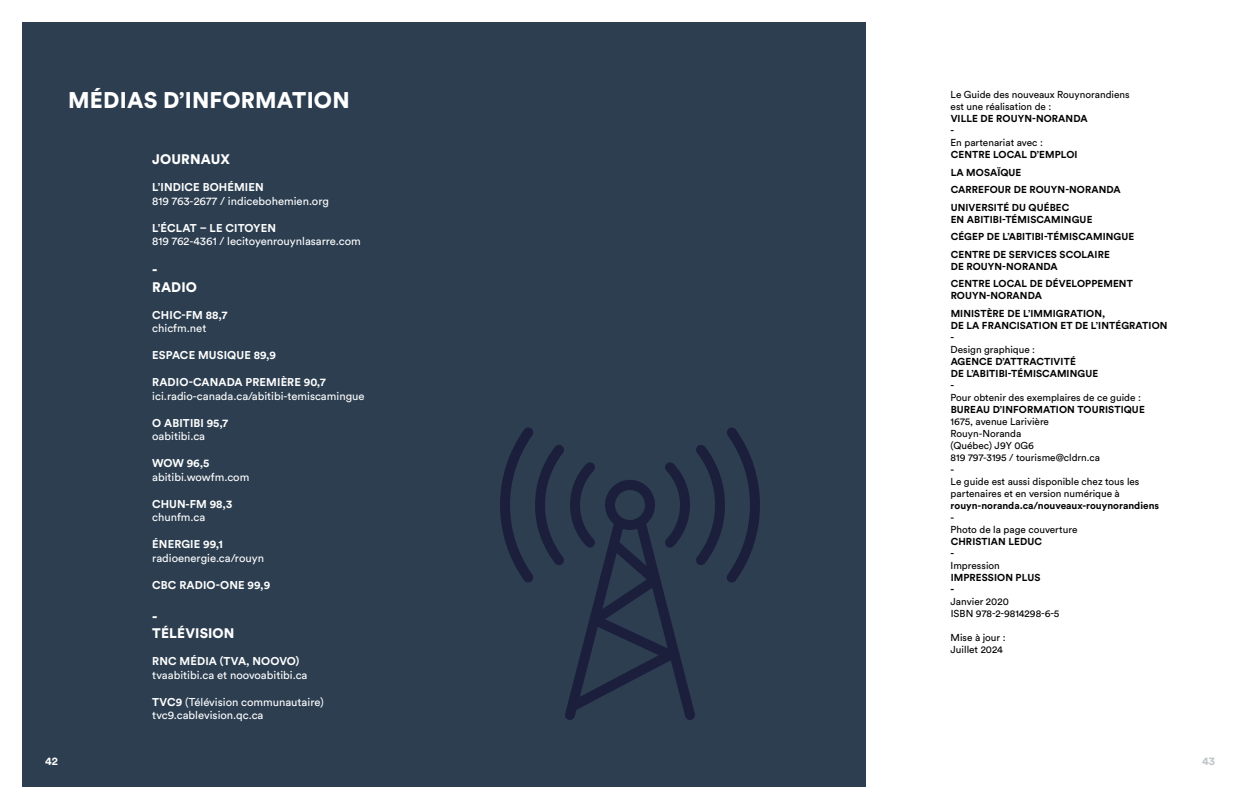
<style>
.page{position:relative;width:1260px;height:810px;background:#fff}
.page>*{position:absolute;margin:0;border:0;box-sizing:border-box;transform-origin:0 0}
.t1{font:900 22.5px "Circular Std";letter-spacing:.01em;color:#fff}
.t2{font:900 13.75px/16.5px "Circular Std";letter-spacing:.01em;color:#fff}
.t3{font:11.25px/13.5px "Circular Std";color:#fff}
.t4{font:700 11.25px "Circular Std";letter-spacing:.01em;color:#fff}
.t5{font:700 11.25px "Circular Std";color:#bec4c8}
.t6{font:700 10px/17.5px "Circular Std";letter-spacing:.01em;color:#000}
.t7{font:10px/12px "Circular Std";color:#000}
.t8{font:500 10px "Circular Std";color:#000}
.s1{font-weight:700}
</style>
<div class="page">
<div style="left:22px;top:22px;width:844px;height:766px;background:#2c3e50"></div>
<svg style="left:500px;top:427px;width:260px;height:293px"></svg>
<h1 class="t1" style="left:68px;top:85px;width:283px">MÉDIAS D’INFORMATION</h1>
<p class="t4" style="left:45px;top:754px;width:14px">42</p>
<h2 class="t2" style="left:152px;top:151px;width:79px">JOURNAUX</h2>
<p class="t4" style="left:152px;top:180px;width:113px">L’INDICE BOHÉMIEN</p>
<p class="t3" style="left:152px;top:194px;width:178px">819 763-2677 / indicebohemien.org</p>
<p class="t4" style="left:152px;top:220px;width:125px">L’ÉCLAT – LE CITOYEN</p>
<p class="t3" style="left:152px;top:234px;width:210px">819 762-4361 / lecitoyenrouynlasarre.com</p>
<h2 class="t2" style="left:152px;top:262px;width:46px">-<br>RADIO</h2>
<p class="t4" style="left:152px;top:307px;width:77px">CHIC-FM 88,7</p>
<p class="t3" style="left:152px;top:321px;width:56px">chicfm.net</p>
<p class="t4" style="left:152px;top:348px;width:125px">ESPACE MUSIQUE 89,9</p>
<p class="t4" style="left:152px;top:375px;width:175px">RADIO-CANADA PREMIÈRE 90,7</p>
<p class="t3" style="left:152px;top:389px;width:214px">ici.radio-canada.ca/abitibi-temiscamingue</p>
<p class="t4" style="left:152px;top:415px;width:77px">O ABITIBI 95,7</p>
<p class="t3" style="left:152px;top:429px;width:54px">oabitibi.ca</p>
<p class="t4" style="left:152px;top:456px;width:59px">WOW 96,5</p>
<p class="t3" style="left:152px;top:470px;width:99px">abitibi.wowfm.com</p>
<p class="t4" style="left:152px;top:496px;width:82px">CHUN-FM 98,3</p>
<p class="t3" style="left:152px;top:510px;width:55px">chunfm.ca</p>
<p class="t4" style="left:152px;top:537px;width:72px">ÉNERGIE 99,1</p>
<p class="t3" style="left:152px;top:551px;width:113px">radioenergie.ca/rouyn</p>
<p class="t4" style="left:152px;top:577px;width:119px">CBC RADIO-ONE 99,9</p>
<h2 class="t2" style="left:152px;top:608px;width:84px">-<br>TÉLÉVISION</h2>
<p class="t4" style="left:152px;top:654px;width:149px">RNC MÉDIA (TVA, NOOVO)</p>
<p class="t3" style="left:152px;top:668px;width:157px">tvaabitibi.ca et noovoabitibi.ca</p>
<p class="t3" style="left:152px;top:695px;width:173px"><span class="s1">TVC9</span> (Télévision communautaire) tvc9.cablevision.qc.ca</p>
<p class="t7" style="left:951px;top:88px;width:181px">Le Guide des nouveaux Rouynorandiens est une réalisation de :</p>
<p class="t6" style="left:951px;top:110px;width:138px">VILLE DE ROUYN-NORANDA</p>
<p class="t8" style="left:951px;top:124px;width:5px">-</p>
<p class="t7" style="left:951px;top:136px;width:94px">En partenariat avec :</p>
<p class="t6" style="left:951px;top:146px;width:172px">CENTRE LOCAL D’EMPLOI<br>LA MOSAÏQUE<br>CARREFOUR DE ROUYN-NORANDA<br>UNIVERSITÉ DU QUÉBEC</p>
<p class="t6" style="left:951px;top:210px;width:185px">EN ABITIBI-TÉMISCAMINGUE<br>CÉGEP DE L’ABITIBI-TÉMISCAMINGUE<br>CENTRE DE SERVICES SCOLAIRE</p>
<p class="t6" style="left:951px;top:257px;width:184px">DE ROUYN-NORANDA<br>CENTRE LOCAL DE DÉVELOPPEMENT</p>
<p class="t6" style="left:951px;top:287px;width:156px">ROUYN-NORANDA<br>MINISTÈRE DE L’IMMIGRATION,</p>
<p class="t6" style="left:951px;top:316px;width:218px">DE LA FRANCISATION ET DE L’INTÉGRATION</p>
<p class="t8" style="left:951px;top:331px;width:5px">-</p>
<p class="t7" style="left:951px;top:343px;width:86px">Design graphique :</p>
<p class="t6" style="left:951px;top:355px;width:149px;line-height:12px">AGENCE D’ATTRACTIVITÉ<br>DE L’ABITIBI-TÉMISCAMINGUE</p>
<p class="t8" style="left:951px;top:379px;width:5px">-</p>
<p class="t7" style="left:951px;top:391px;width:192px">Pour obtenir des exemplaires de ce guide :</p>
<p class="t6" style="left:951px;top:400px;width:196px">BUREAU D’INFORMATION TOURISTIQUE</p>
<p class="t7" style="left:951px;top:415px;width:151px">1675, avenue Larivière<br>Rouyn-Noranda<br>(Québec) J9Y 0G6<br>819 797-3195 / tourisme@cldrn.ca</p>
<p class="t8" style="left:951px;top:463px;width:5px">-</p>
<p class="t7" style="left:951px;top:475px;width:190px">Le guide est aussi disponible chez tous les partenaires et en version numérique à</p>
<p class="t6" style="left:951px;top:496px;width:210px">rouyn-noranda.ca/nouveaux-rouynorandiens</p>
<p class="t8" style="left:951px;top:511px;width:5px">-</p>
<p class="t7" style="left:951px;top:523px;width:128px">Photo de la page couverture</p>
<p class="t6" style="left:951px;top:532px;width:93px">CHRISTIAN LEDUC</p>
<p class="t8" style="left:951px;top:547px;width:5px">-</p>
<p class="t7" style="left:951px;top:559px;width:51px">Impression</p>
<p class="t6" style="left:951px;top:571px;width:91px;line-height:12px">IMPRESSION PLUS -</p>
<p class="t7" style="left:951px;top:595px;width:110px">Janvier 2020<br>ISBN 978-2-9814298-6-5</p>
<p class="t7" style="left:951px;top:631px;width:57px">Mise à jour :<br>Juillet 2024</p>
<p class="t5" style="left:1202px;top:754px;width:14px">43</p>
</div>
